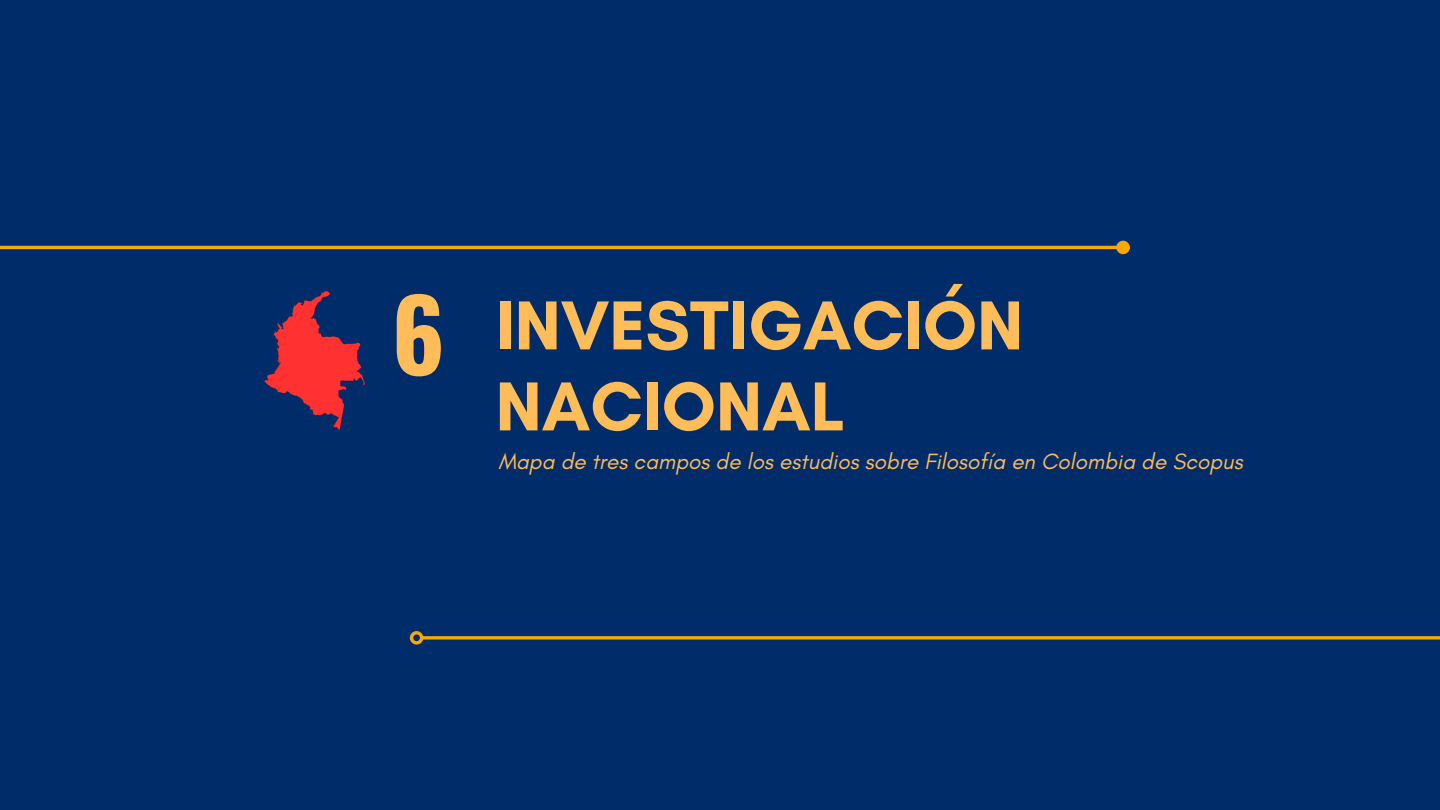
<style>
.page{position:relative;width:1440px;height:810px;background:#002d69}
.page>*{position:absolute;margin:0;border:0;box-sizing:border-box;transform-origin:0 0}
.t1{font:700 99px "Oswald";color:#ffbd59}
.t2{font:700 70.5px/81px "Glacial Indifference";color:#ffbd59}
.t3{font:italic 22.5px "Glacial Indifference";color:#ffbd59}
</style>
<div class="page">
<hr style="left:0;top:246px;width:1117px;height:3px;background:#f8a900">
<div style="left:1118px;top:242px;width:10px;height:11px;background:#f8a900;border-radius:50%"></div>
<div style="left:1116px;top:241px;width:14px;height:13px;border:3px solid #f8a900;border-radius:50%"></div>
<svg style="left:423px;top:636px;width:1017px;height:4px;background:#d19510"></svg>
<div style="left:410px;top:631px;width:13px;height:14px;border:3px solid #f8a900;border-radius:50%"></div>
<svg style="left:264px;top:291px;width:101px;height:139px"></svg>
<p class="t1" style="left:392px;top:257px;width:55px">6</p>
<p class="t2" style="left:496px;top:284px;width:529px">INVESTIGACIÓN<br>NACIONAL</p>
<p class="t3" style="left:499px;top:447px;width:746px">Mapa de tres campos de los estudios sobre Filosofía en Colombia de Scopus</p>
</div>
